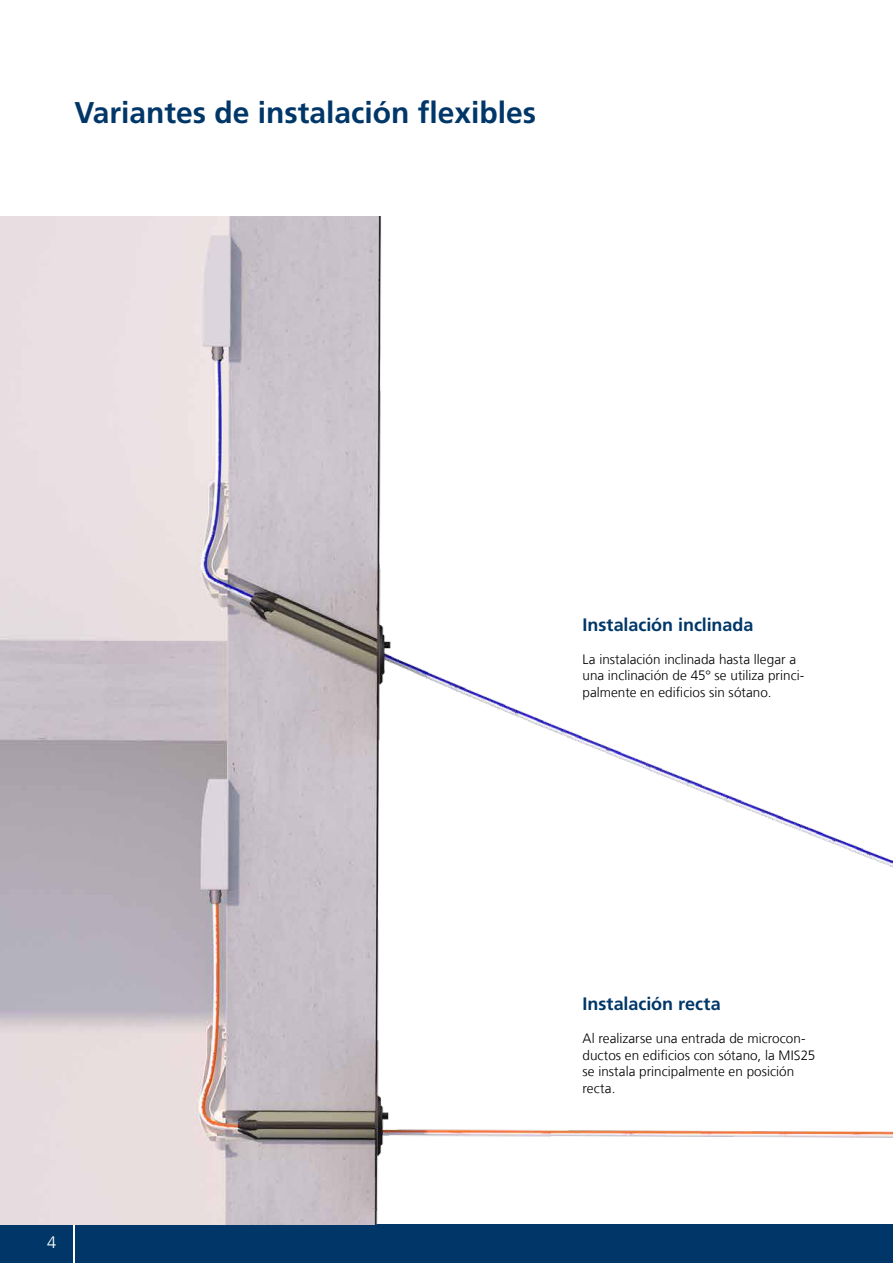
<style>
.page{position:relative;width:893px;height:1263px;background:#fff}
.page>*{position:absolute;margin:0;border:0;box-sizing:border-box;transform-origin:0 0}
.t1{font:700 30px "Frutigerfor Hauff";color:#003768}
.t2{font:700 18px "Frutigerfor Hauff";color:#003768}
.t3{font:300 16.5px "Frutigerfor Hauff";color:#fff}
.t4{font:300 13.5px/16.5px "Frutigerfor Hauff";color:#000}
</style>
<div class="page">
<div style="left:0;top:1225px;width:893px;height:38px;background:#003768"></div>
<hr style="left:73px;top:1213px;width:1px;height:50px;background:#fff">
<img style="left:0;top:217px;width:893px;height:1008px">
<h1 class="t1" style="left:74px;top:94px;width:463px">Variantes de instalación flexibles</h1>
<p class="t3" style="left:47px;top:1232px;width:11px">4</p>
<h2 class="t2" style="left:582px;top:613px;width:172px">Instalación inclinada</h2>
<p class="t4" style="left:582px;top:651px;width:223px">La instalación inclinada hasta llegar a una inclinación de 45° se utiliza princi&shy;palmente en edificios sin sótano.</p>
<h2 class="t2" style="left:582px;top:993px;width:140px">Instalación recta</h2>
<p class="t4" style="left:582px;top:1030px;width:234px">Al realizarse una entrada de microcon&shy;ductos en edificios con sótano, la MIS25 se instala principalmente en posición recta.</p>
</div>
